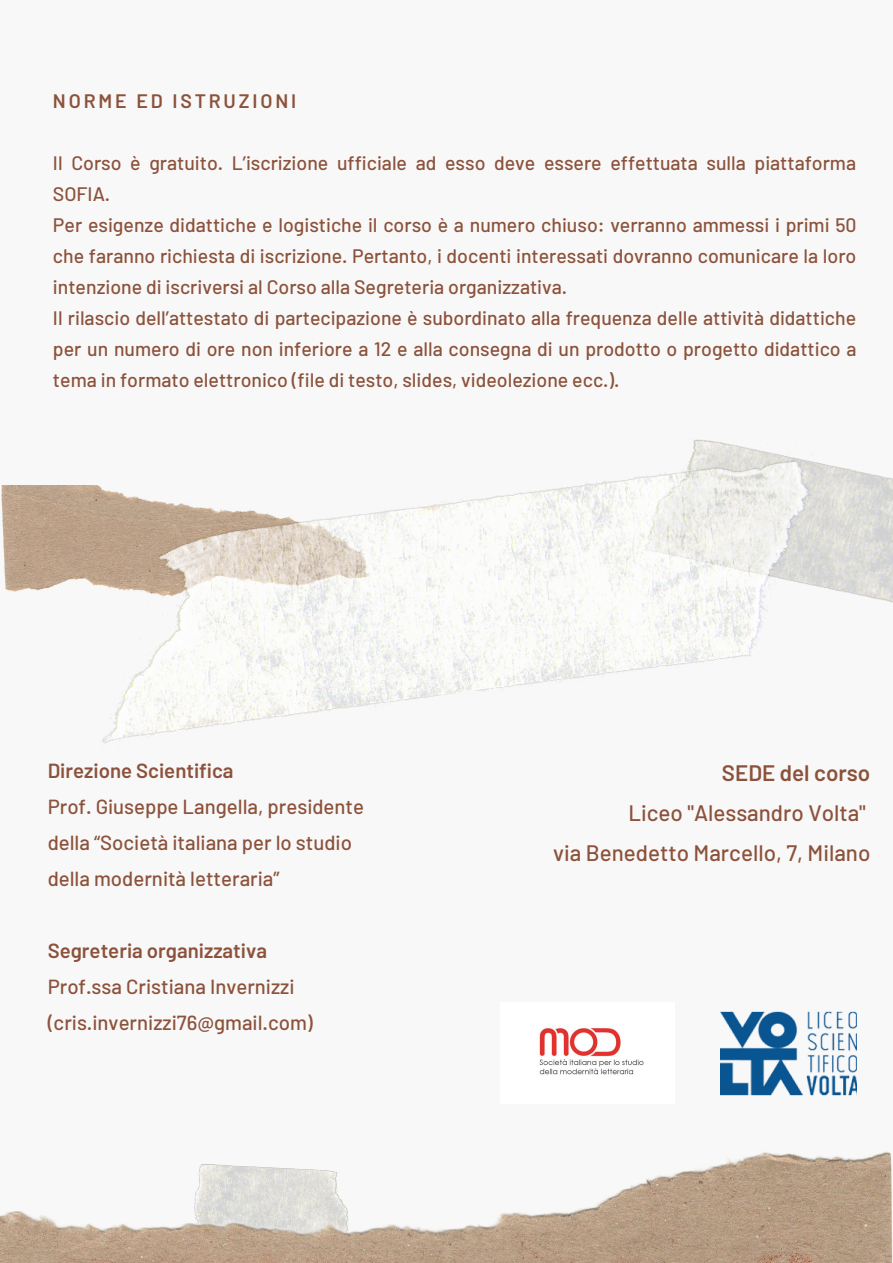
<style>
.page{position:relative;width:893px;height:1263px;background:#f8f8f8}
.page>*{position:absolute;margin:0;border:0;box-sizing:border-box;transform-origin:0 0}
.t1{font:500 22.35px/39.9px "Barlow";color:#8c523b;text-align:right}
.t2{font:600 22.35px "Barlow";color:#8c523b}
.t3{font:500 20.4px/36px "Barlow";color:#8c523b}
.t4{font:600 20.4px "Barlow";color:#8c523b}
.t5{font:500 19.5px/30.9px "Barlow";color:#8c523b}
.t6{font:600 19.5px "Barlow";letter-spacing:.145em;color:#8c523b}
</style>
<div class="page">
<img style="left:812px;top:461px;width:81px;height:142px">
<img style="left:0;top:1151px;width:893px;height:112px">
<img style="left:539px;top:1028px;width:105px;height:47px">
<img style="left:720px;top:1011px;width:136px;height:85px">
<img style="left:1px;top:486px;width:97px;height:106px">
<img style="left:98px;top:439px;width:714px;height:305px">
<p class="t6" style="left:53px;top:89px;width:245px">NORME ED ISTRUZIONI</p>
<p class="t5" style="left:53px;top:147px;width:805px">Il Corso è gratuito. L’iscrizione ufficiale ad esso deve essere effettuata sulla piattaforma SOFIA.<br>Per esigenze didattiche e logistiche il corso è a numero chiuso: verranno ammessi i primi 50 che faranno richiesta di iscrizione. Pertanto, i docenti interessati dovranno comunicare la loro intenzione di iscriversi al Corso alla Segreteria organizzativa.<br>Il rilascio dell’attestato di partecipazione è subordinato alla frequenza delle attività didattiche per un numero di ore non inferiore a 12 e alla consegna di un prodotto o progetto didattico a tema in formato elettronico (file di testo, slides, videolezione ecc.).</p>
<p class="t4" style="left:48px;top:758px;width:187px">Direzione Scientifica</p>
<p class="t3" style="left:48px;top:788px;width:318px">Prof. Giuseppe Langella, presidente della “Società italiana per lo studio della modernità letteraria”</p>
<p class="t4" style="left:48px;top:938px;width:221px">Segreteria organizzativa</p>
<p class="t3" style="left:48px;top:968px;width:267px">Prof.ssa Cristiana Invernizzi (cris.invernizzi76@gmail.com)</p>
<p class="t2" style="left:722px;top:759px;width:150px">SEDE del corso</p>
<p class="t1" style="left:553px;top:792px;width:319px">Liceo "Alessandro Volta"<br>via Benedetto Marcello, 7, Milano</p>
</div>
